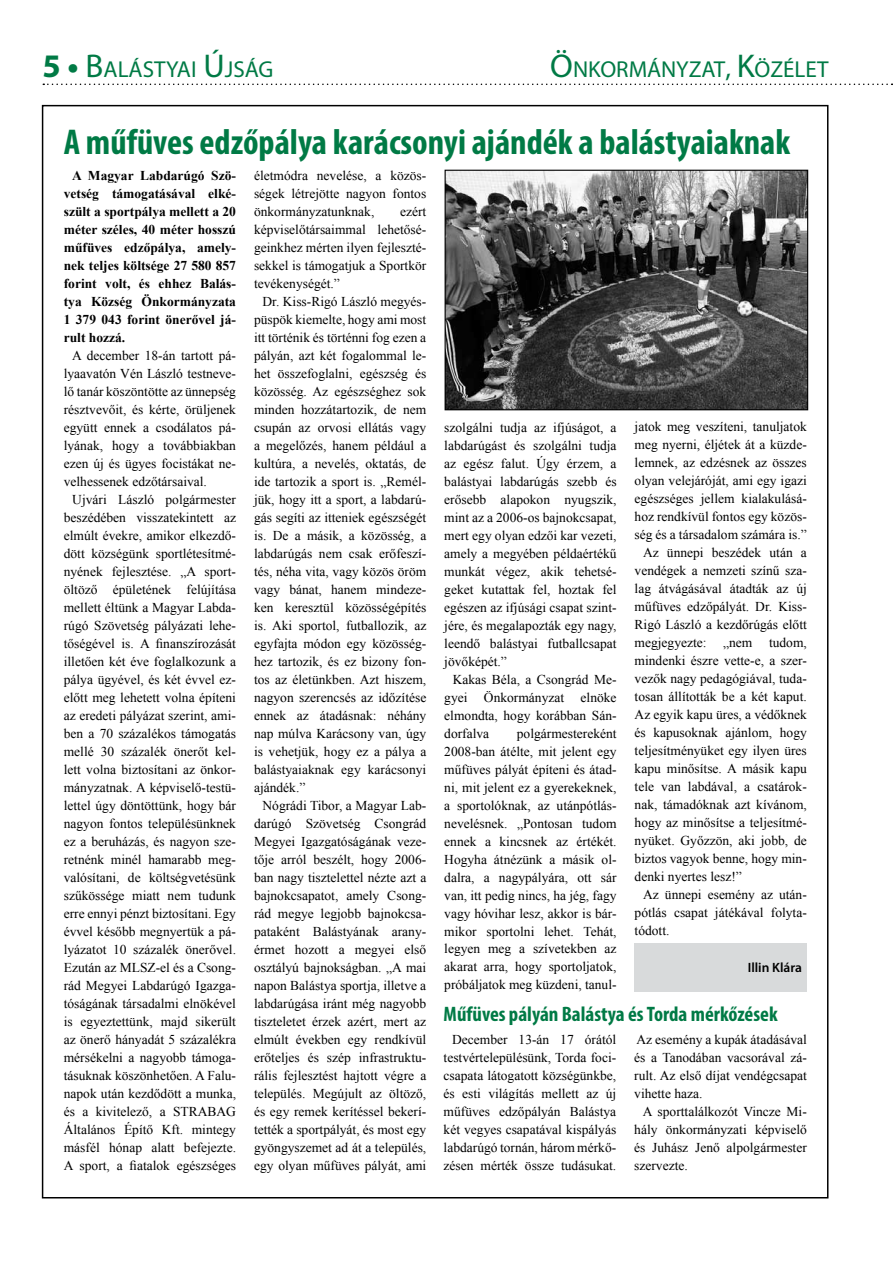
<style>
.page{position:relative;width:893px;height:1263px;background:#fff}
.page>*{position:absolute;margin:0;border:0;box-sizing:border-box;transform-origin:0 0}
.t1{font:700 condensed 36px "Myriad Pro";color:#007a45}
.t2{font:23.1px "Myriad Pro";color:#007a45}
.t3{font:700 condensed 21px "Myriad Pro";color:#007a45}
.t4{font:13.5px/18px "Times New Roman";color:#000;text-align:justify}
.t5{font:700 13.5px/18px "Times New Roman";color:#000;text-align:justify}
.t6{font:600 13.5px "Myriad Pro";color:#000}
.s1{font-weight:700;font-size:33px}
.s2{font-size:33px}
.s3{font-size:27px}
</style>
<div class="page">
<svg style="left:43px;top:84px;width:850px;height:1px"></svg>
<img style="left:447px;top:172px;width:359px;height:236px">
<div style="left:445px;top:170px;width:363px;height:240px;border:1px solid #000"></div>
<div style="left:634px;top:943px;width:172px;height:49px;background:#d8dadb"></div>
<h2 class="t2" style="left:43px;top:55px;width:232px"><span class="s1">5 •</span> <span class="s2">B</span>ALÁSTYAI <span class="s2">Ú</span>JSÁG</h2>
<h2 class="t2" style="left:550px;top:55px;width:280px"><span class="s2">Ö</span>NKORMÁNYZAT<span class="s3">,</span> <span class="s2">K</span>ÖZÉLET</h2>
<h1 class="t1" style="left:64px;top:120px;width:728px">A műfüves edzőpálya karácsonyi ajándék a balástyaiaknak</h1>
<p class="t5" style="left:64px;top:166px;width:174px;text-indent:9px">A Magyar Labdarúgó Szö&shy;vetség támogatásával elké&shy;szült a sportpálya mellett a 20 méter széles, 40 méter hosszú műfüves edzőpálya, amely&shy;nek teljes költsége 27 580 857 forint volt, és ehhez Balás&shy;tya Község Önkormányzata 1 379 043 forint önerővel já&shy;rult hozzá.</p>
<p class="t4" style="left:64px;top:346px;width:174px;text-indent:9px">A december 18-án tartott pá&shy;lyaavatón Vén László testneve&shy;lő tanár köszöntötte az ünnepség résztvevőit, és kérte, örüljenek együtt ennek a csodálatos pá&shy;lyának, hogy a továbbiakban ezen új és ügyes focistákat ne&shy;velhessenek edzőtársaival.</p>
<p class="t4" style="left:64px;top:490px;width:174px;text-indent:9px">Ujvári László polgármester beszédében visszatekintett az elmúlt évekre, amikor elkezdő&shy;dött községünk sportlétesítmé&shy;nyének fejlesztése. „A sport&shy;öltöző épületének felújítása mellett éltünk a Magyar Labda&shy;rúgó Szövetség pályázati lehe&shy;tőségével is. A finanszírozását illetően két éve foglalkozunk a pálya ügyével, és két évvel ez&shy;előtt meg lehetett volna építeni az eredeti pályázat szerint, ami&shy;ben a 70 százalékos támogatás mellé 30 százalék önerőt kel&shy;lett volna biztosítani az önkor&shy;mányzatnak. A képviselő-testü&shy;lettel úgy döntöttünk, hogy bár nagyon fontos településünknek ez a beruházás, és nagyon sze&shy;retnénk minél hamarabb meg&shy;valósítani, de költségvetésünk szűkössége miatt nem tudunk erre ennyi pénzt biztosítani. Egy évvel később megnyertük a pá&shy;lyázatot 10 százalék önerővel.<br>Ezután az MLSZ-el és a Csong&shy;rád Megyei Labdarúgó Igazga&shy;tóságának társadalmi elnökével is egyeztettünk, majd sikerült az önerő hányadát 5 százalékra mérsékelni a nagyobb támoga&shy;tásuknak köszönhetően. A Falu&shy;napok után kezdődött a munka, és a kivitelező, a STRABAG Általános Építő Kft. mintegy másfél hónap alatt befejezte.<br>A sport, a fiatalok egészséges</p>
<p class="t4" style="left:254px;top:166px;width:174px">életmódra nevelése, a közös&shy;ségek létrejötte nagyon fontos önkormányzatunknak,</p>
<p class="t4" style="left:254px;top:202px;width:174px;text-indent:146px">ezért képviselőtársaimmal lehetősé&shy;geinkhez mérten ilyen fejleszté&shy;sekkel is támogatjuk a Sportkör tevékenységét.”</p>
<p class="t4" style="left:254px;top:292px;width:174px;text-indent:9px">Dr. Kiss-Rigó László megyés&shy;püspök kiemelte, hogy ami most itt történik és történni fog ezen a pályán, azt két fogalommal le&shy;het összefoglalni, egészség és közösség. Az egészséghez sok minden hozzátartozik, de nem csupán az orvosi ellátás vagy a megelőzés, hanem például a kultúra, a nevelés, oktatás, de ide tartozik a sport is. „Remél&shy;jük, hogy itt a sport, a labdarú&shy;gás segíti az itteniek egészségét is. De a másik, a közösség, a labdarúgás nem csak erőfeszí&shy;tés, néha vita, vagy közös öröm vagy bánat, hanem mindeze&shy;ken keresztül közösségépítés is. Aki sportol, futballozik, az egyfajta módon egy közösség&shy;hez tartozik, és ez bizony fon&shy;tos az életünkben. Azt hiszem, nagyon szerencsés az időzítése ennek az átadásnak: néhány nap múlva Karácsony van, úgy is vehetjük, hogy ez a pálya a balástyaiaknak egy karácsonyi ajándék.”</p>
<p class="t4" style="left:254px;top:796px;width:174px;text-indent:9px">Nógrádi Tibor, a Magyar Lab&shy;darúgó Szövetség Csongrád Megyei Igazgatóságának veze&shy;tője arról beszélt, hogy 2006- ban nagy tisztelettel nézte azt a bajnokcsapatot, amely Csong&shy;rád megye legjobb bajnokcsa&shy;pataként Balástyának arany&shy;érmet hozott a megyei első osztályú bajnokságban. „A mai napon Balástya sportja, illetve a labdarúgása iránt még nagyobb tiszteletet érzek azért, mert az elmúlt években egy rendkívül erőteljes és szép infrastruktu&shy;rális fejlesztést hajtott végre a település. Megújult az öltöző, és egy remek kerítéssel bekerí&shy;tették a sportpályát, és most egy gyöngyszemet ad át a település, egy olyan műfüves pályát, ami</p>
<p class="t4" style="left:635px;top:418px;width:174px">jatok meg veszíteni, tanuljatok</p>
<p class="t4" style="left:635px;top:436px;width:174px">meg nyerni, éljétek át a küzde-</p>
<p class="t4" style="left:635px;top:454px;width:174px">lemnek, az edzésnek az összes</p>
<p class="t4" style="left:635px;top:472px;width:174px">olyan velejáróját, ami egy igazi</p>
<p class="t4" style="left:635px;top:490px;width:174px">egészséges jellem kialakulásá-</p>
<p class="t4" style="left:635px;top:508px;width:174px">hoz rendkívül fontos egy közös-</p>
<p class="t4" style="left:635px;top:526px;width:174px">ség és a társadalom számára is.”</p>
<p class="t4" style="left:643px;top:544px;width:165px">Az ünnepi beszédek után a</p>
<p class="t4" style="left:635px;top:562px;width:174px">vendégek a nemzeti színű sza-</p>
<p class="t4" style="left:635px;top:580px;width:174px">lag átvágásával átadták az új</p>
<p class="t4" style="left:635px;top:598px;width:174px">műfüves edzőpályát. Dr. Kiss-</p>
<p class="t4" style="left:635px;top:616px;width:174px">Rigó László a kezdőrúgás előtt</p>
<p class="t4" style="left:635px;top:634px;width:174px">megjegyezte: „nem tudom,</p>
<p class="t4" style="left:635px;top:652px;width:174px">mindenki észre vette-e, a szer-</p>
<p class="t4" style="left:635px;top:670px;width:174px">vezők nagy pedagógiával, tuda-</p>
<p class="t4" style="left:635px;top:688px;width:174px">tosan állították be a két kaput.</p>
<p class="t4" style="left:635px;top:706px;width:174px">Az egyik kapu üres, a védőknek</p>
<p class="t4" style="left:635px;top:724px;width:174px">és kapusoknak ajánlom, hogy</p>
<p class="t4" style="left:635px;top:742px;width:174px">teljesítményüket egy ilyen üres</p>
<p class="t4" style="left:635px;top:760px;width:174px">kapu minősítse. A másik kapu</p>
<p class="t4" style="left:635px;top:778px;width:174px">tele van labdával, a csatárok-</p>
<p class="t4" style="left:635px;top:796px;width:174px">nak, támadóknak azt kívánom,</p>
<p class="t4" style="left:635px;top:814px;width:174px">hogy az minősítse a teljesítmé-</p>
<p class="t4" style="left:635px;top:832px;width:174px">nyüket. Győzzön, aki jobb, de</p>
<p class="t4" style="left:635px;top:850px;width:174px">biztos vagyok benne, hogy min-</p>
<p class="t4" style="left:635px;top:868px;width:109px">denki nyertes lesz!”</p>
<p class="t4" style="left:643px;top:886px;width:165px">Az ünnepi esemény az után-</p>
<p class="t4" style="left:635px;top:904px;width:174px">pótlás csapat játékával folyta-</p>
<p class="t4" style="left:635px;top:922px;width:36px">tódott.</p>
<p class="t4" style="left:444px;top:418px;width:174px">szolgálni tudja az ifjúságot, a labdarúgást és szolgálni tudja az egész falut. Úgy érzem, a balástyai labdarúgás szebb és erősebb alapokon nyugszik, mint az a 2006-os bajnokcsapat, mert egy olyan edzői kar vezeti, amely a megyében példaértékű munkát végez, akik tehetsé&shy;geket kutattak fel, hoztak fel egészen az ifjúsági csapat szint&shy;jére, és megalapozták egy nagy, leendő balástyai futballcsapat jövőképét.”</p>
<p class="t4" style="left:444px;top:670px;width:174px;text-indent:9px">Kakas Béla, a Csongrád Me&shy;gyei Önkormányzat elnöke elmondta, hogy korábban Sán&shy;dorfalva</p>
<p class="t4" style="left:444px;top:724px;width:174px;text-indent:73px">polgármestereként 2008-ban átélte, mit jelent egy műfüves pályát építeni és átad&shy;ni, mit jelent ez a gyerekeknek, a sportolóknak, az utánpótlás&shy;nevelésnek. „Pontosan tudom ennek a kincsnek az értékét.<br>Hogyha átnézünk a másik ol&shy;dalra, a nagypályára, ott sár van, itt pedig nincs, ha jég, fagy vagy hóvihar lesz, akkor is bár&shy;mikor sportolni lehet. Tehát, legyen meg a szívetekben az akarat arra, hogy sportoljatok, próbáljatok meg küzdeni, tanul-</p>
<p class="t6" style="left:748px;top:959px;width:56px">Illin Klára</p>
<h3 class="t3" style="left:444px;top:1001px;width:336px">Műfüves pályán Balástya és Torda mérkőzések</h3>
<p class="t4" style="left:444px;top:1030px;width:174px;text-indent:9px">December 13-án 17 órától testvértelepülésünk, Torda foci&shy;csapata látogatott községünkbe, és esti világítás mellett az új műfüves edzőpályán Balástya két vegyes csapatával kispályás labdarúgó tornán, három mérkő&shy;zésen mérték össze tudásukat.</p>
<p class="t4" style="left:634px;top:1030px;width:174px">Az esemény a kupák átadásával és a Tanodában vacsorával zá&shy;rult. Az első díjat vendégcsapat vihette haza.</p>
<p class="t4" style="left:634px;top:1102px;width:174px;text-indent:9px">A sporttalálkozót Vincze Mi&shy;hály önkormányzati képviselő és Juhász Jenő alpolgármester szervezte.</p>
</div>
